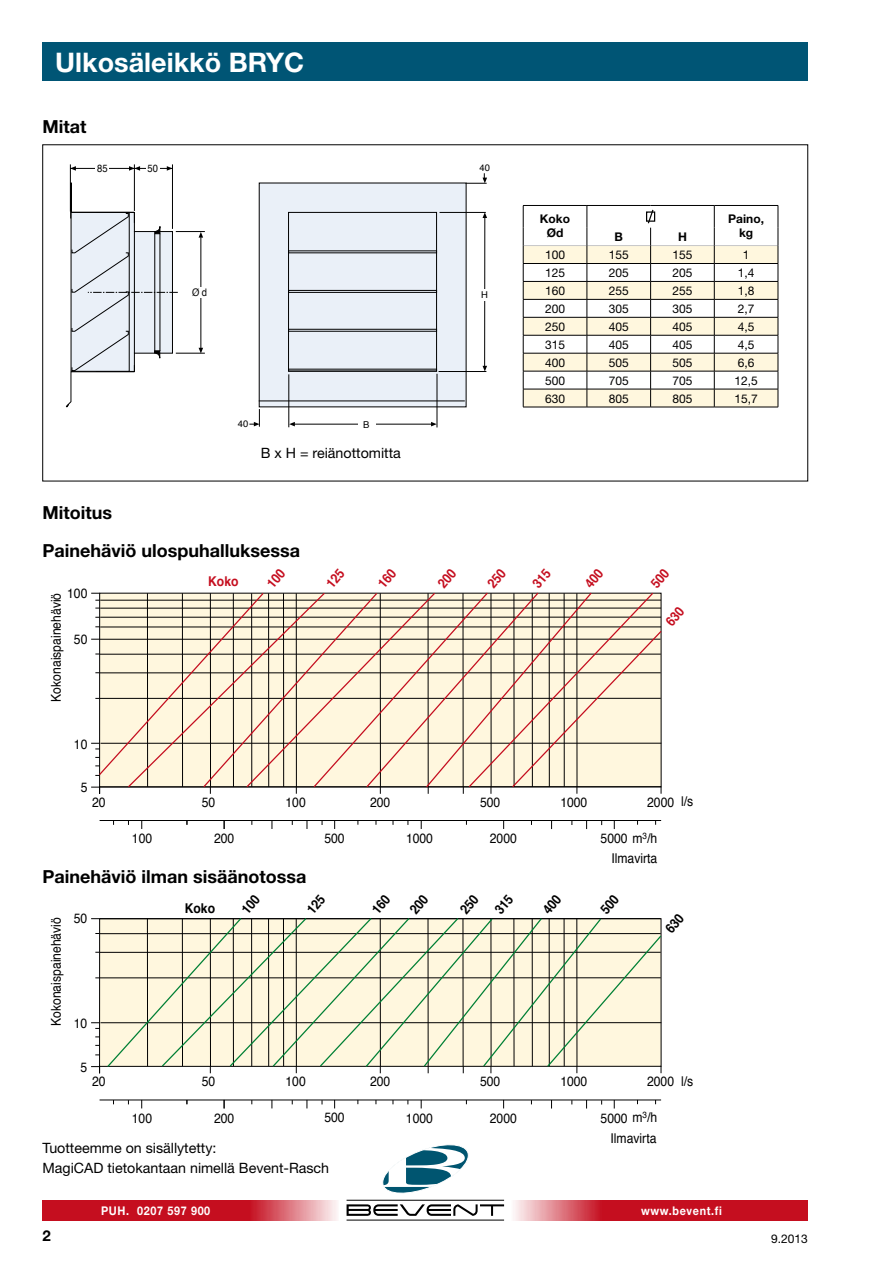
<style>
.page{position:relative;width:893px;height:1263px;background:#fff}
.page>*{position:absolute;margin:0;border:0;box-sizing:border-box;transform-origin:0 0}
.t1{font:700 27px "Helvetica Neue";color:#fff}
.t2{font:700 18px "Helvetica Neue";color:#000}
.t3{font:700 15px "Helvetica Neue";color:#000}
.t4{font:14.25px/19.5px "Helvetica Neue";color:#000}
.t5{font:13.5px "Helvetica";color:#000;scale:.9 1}
.t6{font:700 13.5px "Helvetica";color:#c50e1f;scale:.9 1}
.t7{font:700 13.5px "Helvetica";color:#000;scale:.9 1}
.t8{font:12px "Helvetica Neue";color:#000}
.t9{font:700 12px "Helvetica Neue";letter-spacing:.06em;color:#fff;scale:.9 1}
.t10{font:700 12px/14.4px "Helvetica Neue";color:#000;text-align:center}
.t11{font:10.5px "Helvetica";color:#000;scale:.9 1}
.t12{font:9.45px "Helvetica";color:#000}
</style>
<div class="page">
<div style="left:43px;top:43px;width:765px;height:38px;background:#005575"></div>
<svg style="left:382px;top:1144px;width:87px;height:50px"></svg>
<svg style="left:347px;top:1204px;width:157px;height:12px"></svg>
<hr style="left:347px;top:1200px;width:157px;height:1px;background:#000">
<hr style="left:347px;top:1220px;width:157px;height:1px;background:#000">
<svg style="left:43px;top:1200px;width:294px;height:20px;background:#cd303e"></svg>
<svg style="left:515px;top:1200px;width:293px;height:20px;background:#cd303e"></svg>
<hr style="left:523px;top:407px;width:64px;height:1px;background:#000">
<hr style="left:587px;top:407px;width:64px;height:1px;background:#000">
<hr style="left:651px;top:407px;width:63px;height:1px;background:#000">
<hr style="left:714px;top:407px;width:64px;height:1px;background:#000">
<svg style="left:523px;top:205px;width:256px;height:202px"></svg>
<hr style="left:292px;top:424px;width:142px;height:1px;background:#000">
<hr style="left:358px;top:423px;width:17px;height:3px;background:#fff">
<div style="left:259px;top:183px;width:207px;height:224px;background:#eaf0f8"></div>
<svg style="left:258px;top:212px;width:207px;height:189px"></svg>
<div style="left:288px;top:290px;width:149px;height:3px;border:1px solid #000"></div>
<div style="left:288px;top:329px;width:149px;height:2px;border:1px solid #000"></div>
<hr style="left:70px;top:164px;width:1px;height:47px;background:#000">
<hr style="left:70px;top:168px;width:64px;height:1px;background:#000">
<svg style="left:70px;top:166px;width:6px;height:5px"></svg>
<hr style="left:95px;top:167px;width:14px;height:3px;background:#fff">
<svg style="left:290px;top:422px;width:5px;height:4px"></svg>
<svg style="left:431px;top:422px;width:6px;height:4px"></svg>
<svg style="left:249px;top:409px;width:11px;height:18px"></svg>
<hr style="left:134px;top:168px;width:38px;height:1px;background:#000">
<svg style="left:129px;top:166px;width:11px;height:5px"></svg>
<svg style="left:167px;top:166px;width:5px;height:5px"></svg>
<svg style="left:146px;top:168px;width:13px;height:1px"></svg>
<svg style="left:483px;top:213px;width:4px;height:5px"></svg>
<svg style="left:483px;top:366px;width:4px;height:5px"></svg>
<hr style="left:172px;top:164px;width:1px;height:65px;background:#000">
<hr style="left:134px;top:164px;width:1px;height:47px;background:#000">
<svg style="left:66px;top:182px;width:139px;height:225px"></svg>
<hr style="left:289px;top:374px;width:1px;height:53px;background:#000">
<hr style="left:437px;top:374px;width:1px;height:53px;background:#000">
<hr style="left:439px;top:371px;width:47px;height:1px;background:#000">
<hr style="left:440px;top:212px;width:46px;height:1px;background:#000">
<hr style="left:484px;top:216px;width:1px;height:152px;background:#000">
<svg style="left:466px;top:173px;width:21px;height:11px"></svg>
<hr style="left:100px;top:820px;width:561px;height:1px;background:#000">
<svg style="left:91px;top:1022px;width:9px;height:7px"></svg>
<svg style="left:91px;top:1066px;width:9px;height:7px"></svg>
<hr style="left:100px;top:1099px;width:561px;height:1px;background:#000">
<hr style="left:100px;top:918px;width:560px;height:1px;background:#000">
<hr style="left:100px;top:933px;width:561px;height:1px;background:#000">
<hr style="left:100px;top:952px;width:561px;height:1px;background:#000">
<hr style="left:100px;top:977px;width:561px;height:1px;background:#000">
<hr style="left:100px;top:1022px;width:561px;height:1px;background:#000">
<svg style="left:91px;top:592px;width:571px;height:202px;background:#e7dcc7"></svg>
<svg style="left:106px;top:918px;width:556px;height:155px;background:#e6e2cb"></svg>
<h1 class="t1" style="left:55px;top:46px;width:250px">Ulkosäleikkö BRYC</h1>
<h2 class="t2" style="left:43px;top:116px;width:45px">Mitat</h2>
<p class="t11" style="left:97px;top:161px;width:13px">85</p>
<p class="t11" style="left:147px;top:161px;width:13px">50</p>
<p class="t12" style="left:479px;top:160px;width:12px">40</p>
<p class="t11" style="left:192px;top:284px;width:18px">Ø d</p>
<p class="t12" style="left:481px;top:288px;width:8px">H</p>
<p class="t12" style="left:238px;top:416px;width:12px">40</p>
<p class="t12" style="left:363px;top:417px;width:8px">B</p>
<p class="t4" style="left:261px;top:443px;width:141px">B x H = reiänottomitta</p>
<p class="t10" style="left:540px;top:211px;width:32px">Koko<br>Ød</p>
<p class="t10" style="left:728px;top:211px;width:37px">Paino,</p>
<p class="t10" style="left:614px;top:230px;width:10px">B</p>
<p class="t10" style="left:678px;top:230px;width:10px">H</p>
<p class="t10" style="left:739px;top:226px;width:16px">kg</p>
<p class="t8" style="left:545px;top:248px;width:22px">100</p>
<p class="t8" style="left:609px;top:248px;width:22px">155</p>
<p class="t8" style="left:672px;top:248px;width:22px">155</p>
<p class="t8" style="left:743px;top:248px;width:8px">1</p>
<p class="t8" style="left:545px;top:266px;width:22px">125</p>
<p class="t8" style="left:609px;top:266px;width:22px">205</p>
<p class="t8" style="left:672px;top:266px;width:22px">205</p>
<p class="t8" style="left:738px;top:266px;width:18px">1,4</p>
<p class="t8" style="left:545px;top:284px;width:22px">160</p>
<p class="t8" style="left:609px;top:284px;width:22px">255</p>
<p class="t8" style="left:672px;top:284px;width:22px">255</p>
<p class="t8" style="left:738px;top:284px;width:18px">1,8</p>
<p class="t8" style="left:545px;top:302px;width:22px">200</p>
<p class="t8" style="left:609px;top:302px;width:22px">305</p>
<p class="t8" style="left:672px;top:302px;width:22px">305</p>
<p class="t8" style="left:738px;top:302px;width:18px">2,7</p>
<p class="t8" style="left:545px;top:320px;width:22px">250</p>
<p class="t8" style="left:609px;top:320px;width:22px">405</p>
<p class="t8" style="left:672px;top:320px;width:22px">405</p>
<p class="t8" style="left:738px;top:320px;width:18px">4,5</p>
<p class="t8" style="left:545px;top:337px;width:22px">315</p>
<p class="t8" style="left:609px;top:337px;width:22px">405</p>
<p class="t8" style="left:672px;top:337px;width:22px">405</p>
<p class="t8" style="left:738px;top:337px;width:18px">4,5</p>
<p class="t8" style="left:545px;top:355px;width:22px">400</p>
<p class="t8" style="left:609px;top:355px;width:22px">505</p>
<p class="t8" style="left:672px;top:355px;width:22px">505</p>
<p class="t8" style="left:738px;top:355px;width:18px">6,6</p>
<p class="t8" style="left:545px;top:373px;width:22px">500</p>
<p class="t8" style="left:609px;top:373px;width:22px">705</p>
<p class="t8" style="left:672px;top:373px;width:22px">705</p>
<p class="t8" style="left:734px;top:373px;width:25px">12,5</p>
<p class="t8" style="left:545px;top:391px;width:22px">630</p>
<p class="t8" style="left:609px;top:391px;width:22px">805</p>
<p class="t8" style="left:672px;top:391px;width:22px">805</p>
<p class="t8" style="left:734px;top:391px;width:25px">15,7</p>
<h2 class="t2" style="left:43px;top:501px;width:71px">Mitoitus</h2>
<h2 class="t2" style="left:43px;top:540px;width:259px">Painehäviö ulospuhalluksessa</h2>
<p class="t5" style="left:67px;top:583px;width:24px">100</p>
<p class="t5" style="left:46px;top:702px;width:122px;rotate:-90deg">Kokonaispainehäviö</p>
<p class="t5" style="left:74px;top:628px;width:17px">50</p>
<p class="t5" style="left:74px;top:733px;width:17px">10</p>
<p class="t5" style="left:81px;top:777px;width:9px">5</p>
<p class="t5" style="left:92px;top:792px;width:17px">20</p>
<p class="t6" style="left:208px;top:570px;width:35px">Koko</p>
<p class="t5" style="left:202px;top:792px;width:17px">50</p>
<p class="t5" style="left:286px;top:791px;width:24px">100</p>
<p class="t5" style="left:132px;top:828px;width:24px">100</p>
<p class="t5" style="left:214px;top:828px;width:24px">200</p>
<h2 class="t2" style="left:43px;top:866px;width:265px">Painehäviö ilman sisäänotossa</h2>
<p class="t5" style="left:46px;top:1026px;width:122px;rotate:-90deg">Kokonaispainehäviö</p>
<p class="t5" style="left:74px;top:908px;width:17px">50</p>
<p class="t5" style="left:74px;top:1013px;width:17px">10</p>
<p class="t5" style="left:81px;top:1057px;width:9px">5</p>
<p class="t5" style="left:92px;top:1071px;width:17px">20</p>
<p class="t7" style="left:185px;top:897px;width:35px">Koko</p>
<p class="t5" style="left:202px;top:1071px;width:17px">50</p>
<p class="t5" style="left:285px;top:1071px;width:24px">100</p>
<p class="t5" style="left:132px;top:1108px;width:24px">100</p>
<p class="t5" style="left:214px;top:1108px;width:24px">200</p>
<p class="t5" style="left:370px;top:791px;width:24px">200</p>
<p class="t5" style="left:480px;top:792px;width:24px">500</p>
<p class="t5" style="left:560px;top:791px;width:32px">1000</p>
<p class="t5" style="left:647px;top:791px;width:53px">2000 l/s</p>
<p class="t5" style="left:324px;top:827px;width:24px">500</p>
<p class="t5" style="left:406px;top:828px;width:32px">1000</p>
<p class="t5" style="left:490px;top:828px;width:32px">2000</p>
<p class="t5" style="left:601px;top:828px;width:64px">5000 m<sup>3</sup>/h</p>
<p class="t5" style="left:611px;top:848px;width:53px">Ilmavirta</p>
<p class="t5" style="left:370px;top:1071px;width:24px">200</p>
<p class="t5" style="left:480px;top:1071px;width:24px">500</p>
<p class="t5" style="left:560px;top:1071px;width:32px">1000</p>
<p class="t5" style="left:647px;top:1071px;width:53px">2000 l/s</p>
<p class="t5" style="left:324px;top:1107px;width:24px">500</p>
<p class="t5" style="left:406px;top:1108px;width:32px">1000</p>
<p class="t5" style="left:490px;top:1108px;width:32px">2000</p>
<p class="t5" style="left:601px;top:1108px;width:64px">5000 m<sup>3</sup>/h</p>
<p class="t4" style="left:43px;top:1138px;width:288px">Tuotteemme on sisällytetty:<br>MagiCAD tietokantaan nimellä Bevent-Rasch</p>
<p class="t5" style="left:611px;top:1128px;width:53px">Ilmavirta</p>
<p class="t3" style="left:43px;top:1226px;width:10px">2</p>
<p class="t9" style="left:101px;top:1203px;width:123px">PUH. 0207 597 900</p>
<p class="t9" style="left:641px;top:1203px;width:91px">www.bevent.fi</p>
<p class="t8" style="left:771px;top:1231px;width:38px">9.2013</p>
</div>
